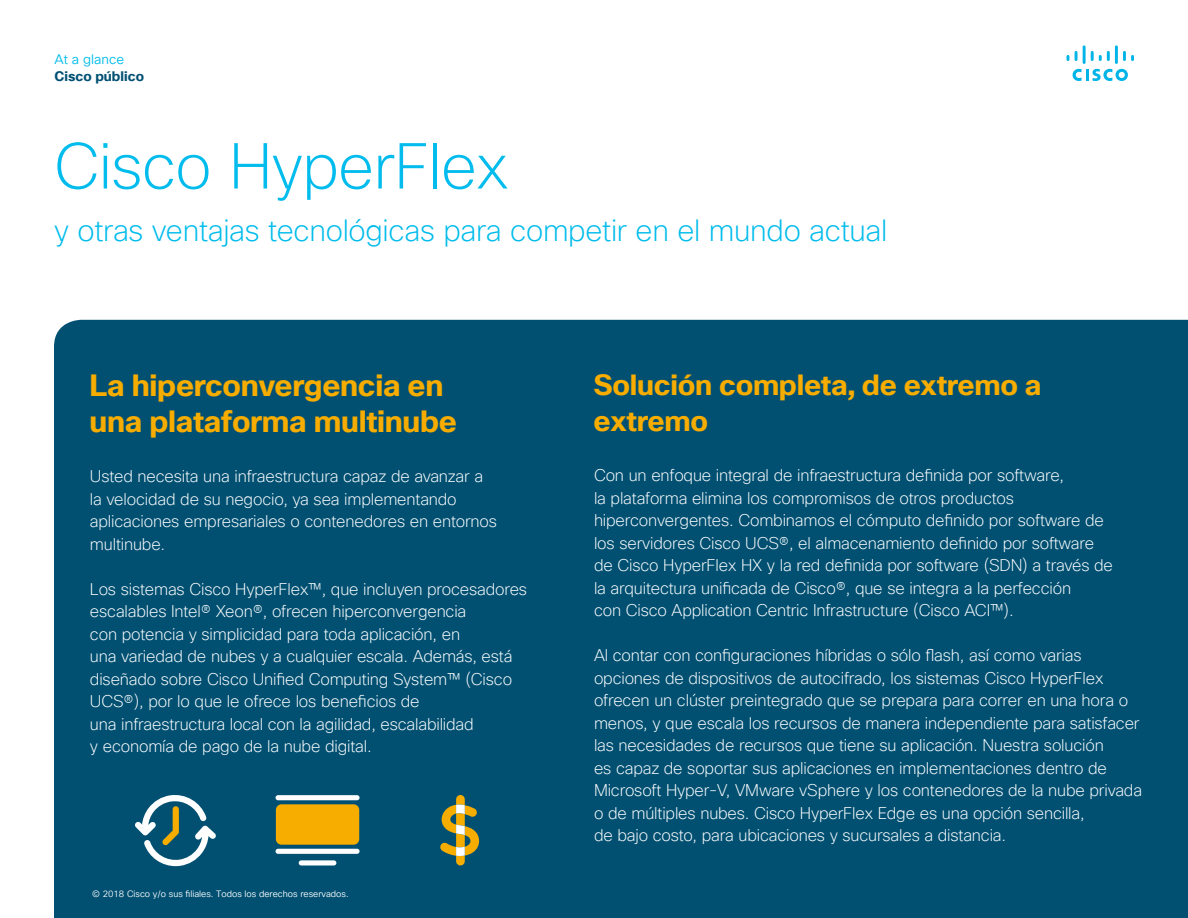
<style>
.page{position:relative;width:1188px;height:918px;background:#fff}
.page>*{position:absolute;margin:0;border:0;box-sizing:border-box;transform-origin:0 0}
.t1{font:200 63px "Cisco Sans TT";letter-spacing:-.01em;color:#01bcec}
.t2{font:200 30px "Cisco Sans TT";letter-spacing:-.01em;color:#01bcec}
.t3{font:700 30px/36px "Cisco Sans TT";letter-spacing:-.01em;color:#f7ac00}
.t4{font:700 28.5px/36px "Cisco Sans TT";letter-spacing:-.01em;color:#f7ac00}
.t5{font:200 16.5px/22.5px "Cisco Sans TT";letter-spacing:-.01em;color:#fff}
.t6{font:700 13.5px "Cisco Sans TT";color:#005073}
.t7{font:13.5px "Cisco Sans TT Light";color:#01bcec}
.t8{font:9px "Cisco Sans TT Light";color:#fff}
</style>
<div class="page">
<div style="left:54px;top:320px;width:1134px;height:598px;background:#015072"></div>
<svg style="left:1073px;top:69px;width:55px;height:12px"></svg>
<svg style="left:1066px;top:55px;width:3px;height:6px"></svg>
<svg style="left:1075px;top:51px;width:3px;height:10px"></svg>
<hr style="left:1083px;top:45px;width:3px;height:19px;background:#00b4e8">
<svg style="left:1091px;top:51px;width:19px;height:10px"></svg>
<hr style="left:1115px;top:45px;width:3px;height:19px;background:#00b4e8">
<svg style="left:1123px;top:51px;width:11px;height:10px"></svg>
<div style="left:276px;top:804px;width:83px;height:41px;background:#f7ac00;border-radius:6px"></div>
<div style="left:276px;top:795px;width:84px;height:5px;background:#fff;border-radius:3px"></div>
<div style="left:276px;top:849px;width:84px;height:5px;background:#fff;border-radius:3px"></div>
<div style="left:299px;top:860px;width:37px;height:6px;background:#fff;border-radius:3px"></div>
<svg style="left:440px;top:795px;width:39px;height:70px"></svg>
<svg style="left:135px;top:793px;width:81px;height:73px"></svg>
<p class="t7" style="left:54px;top:51px;width:71px">At a glance</p>
<p class="t6" style="left:54px;top:67px;width:91px">Cisco público</p>
<h1 class="t1" style="left:54px;top:126px;width:456px">Cisco HyperFlex</h1>
<h2 class="t2" style="left:54px;top:211px;width:835px">y otras ventajas tecnológicas para competir en el mundo actual</h2>
<h2 class="t3" style="left:90px;top:369px;width:369px">La hiperconvergencia en una plataforma multinube</h2>
<p class="t5" style="left:90px;top:466px;width:409px">Usted necesita una infraestructura capaz de avanzar a la velocidad de su negocio, ya sea implementando aplicaciones empresariales o contenedores en entornos multinube.</p>
<p class="t5" style="left:90px;top:578px;width:439px">Los sistemas Cisco HyperFlex™, que incluyen procesadores escalables Intel® Xeon®, ofrecen hiperconvergencia<br>con potencia y simplicidad para toda aplicación, en<br>una variedad de nubes y a cualquier escala. Además, está diseñado sobre Cisco Unified Computing System™ (Cisco UCS®), por lo que le ofrece los beneficios de<br>una infraestructura local con la agilidad, escalabilidad<br>y economía de pago de la nube digital.</p>
<p class="t8" style="left:92px;top:888px;width:258px">© 2018 Cisco y/o sus filiales. Todos los derechos reservados.</p>
<h3 class="t4" style="left:594px;top:368px;width:449px">Solución completa, de extremo a extremo</h3>
<p class="t5" style="left:594px;top:465px;width:521px">Con un enfoque integral de infraestructura definida por software,<br>la plataforma elimina los compromisos de otros productos hiperconvergentes. Combinamos el cómputo definido por software de los servidores Cisco UCS®, el almacenamiento definido por software de Cisco HyperFlex HX y la red definida por software (SDN) a través de la arquitectura unificada de Cisco®, que se integra a la perfección<br>con Cisco Application Centric Infrastructure (Cisco ACI™).</p>
<p class="t5" style="left:594px;top:645px;width:550px">Al contar con configuraciones híbridas o sólo flash, así como varias opciones de dispositivos de autocifrado, los sistemas Cisco HyperFlex ofrecen un clúster preintegrado que se prepara para correr en una hora o menos, y que escala los recursos de manera independiente para satisfacer las necesidades de recursos que tiene su aplicación. Nuestra solución<br>es capaz de soportar sus aplicaciones en implementaciones dentro de Microsoft Hyper-V, VMware vSphere y los contenedores de la nube privada o de múltiples nubes. Cisco HyperFlex Edge es una opción sencilla,<br>de bajo costo, para ubicaciones y sucursales a distancia.</p>
</div>
